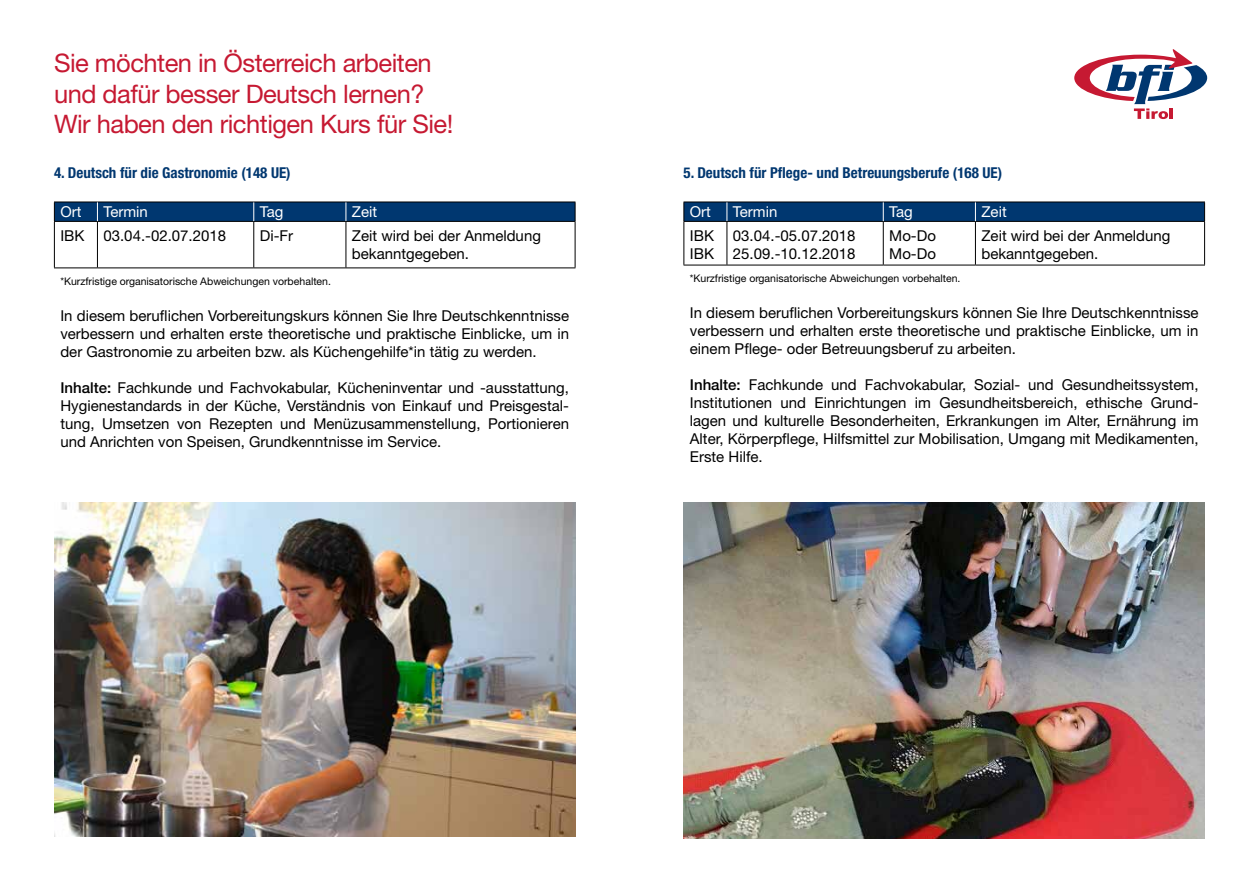
<style>
.page{position:relative;width:1259px;height:893px;background:#fff}
.page>*{position:absolute;margin:0;border:0;box-sizing:border-box;transform-origin:0 0}
.t1{font:25.5px/30.6px "Helvetica Neue LT Std";letter-spacing:-.02em;color:#c61932}
.t2{font:15px/18px "Helvetica Neue LT Std";color:#000}
.t3{font:700 condensed 15px "Helvetica Neue LT Std";color:#003770}
.t4{font:15px "Helvetica Neue LT Std";color:#fff}
.t5{font:10.5px "Helvetica Neue LT Std";color:#000}
.s1{font-weight:500}
</style>
<div class="page">
<svg style="left:1074px;top:49px;width:133px;height:70px"></svg>
<hr style="left:1169px;top:108px;width:4px;height:11px;background:#c61932">
<hr style="left:683px;top:221px;width:44px;height:1px;background:#000">
<hr style="left:683px;top:222px;width:1px;height:43px;background:#000">
<hr style="left:727px;top:221px;width:156px;height:1px;background:#000">
<hr style="left:726px;top:222px;width:1px;height:43px;background:#000">
<hr style="left:883px;top:221px;width:92px;height:1px;background:#000">
<hr style="left:883px;top:222px;width:1px;height:43px;background:#000">
<hr style="left:975px;top:221px;width:230px;height:1px;background:#000">
<hr style="left:975px;top:222px;width:1px;height:43px;background:#000">
<hr style="left:1204px;top:222px;width:1px;height:43px;background:#000">
<hr style="left:683px;top:265px;width:44px;height:1px;background:#000">
<hr style="left:727px;top:265px;width:156px;height:1px;background:#000">
<hr style="left:883px;top:265px;width:92px;height:1px;background:#000">
<hr style="left:975px;top:265px;width:230px;height:1px;background:#000">
<svg style="left:683px;top:202px;width:522px;height:19px;background:#02366d"></svg>
<hr style="left:54px;top:221px;width:43px;height:1px;background:#000">
<hr style="left:54px;top:222px;width:1px;height:45px;background:#000">
<hr style="left:97px;top:221px;width:157px;height:1px;background:#000">
<hr style="left:97px;top:222px;width:1px;height:45px;background:#000">
<hr style="left:254px;top:221px;width:92px;height:1px;background:#000">
<hr style="left:253px;top:222px;width:1px;height:45px;background:#000">
<hr style="left:346px;top:221px;width:229px;height:1px;background:#000">
<hr style="left:345px;top:222px;width:1px;height:45px;background:#000">
<hr style="left:575px;top:222px;width:1px;height:45px;background:#000">
<hr style="left:54px;top:267px;width:43px;height:1px;background:#000">
<hr style="left:97px;top:267px;width:157px;height:1px;background:#000">
<hr style="left:254px;top:267px;width:92px;height:1px;background:#000">
<hr style="left:346px;top:267px;width:229px;height:1px;background:#000">
<svg style="left:54px;top:202px;width:522px;height:19px;background:#00356c"></svg>
<img style="left:54px;top:503px;width:521px;height:334px">
<img style="left:683px;top:503px;width:522px;height:336px">
<h1 class="t1" style="left:54px;top:47px;width:401px">Sie möchten in Österreich arbeiten und dafür besser Deutsch lernen?<br>Wir haben den richtigen Kurs für Sie!</h1>
<p class="t3" style="left:54px;top:163px;width:238px">4. Deutsch für die Gastronomie (148 UE)</p>
<p class="t4" style="left:60px;top:203px;width:23px">Ort</p>
<p class="t4" style="left:103px;top:203px;width:46px">Termin</p>
<p class="t4" style="left:260px;top:203px;width:25px">Tag</p>
<p class="t4" style="left:352px;top:203px;width:27px">Zeit</p>
<p class="t2" style="left:60px;top:226px;width:26px">IBK</p>
<p class="t2" style="left:103px;top:226px;width:124px">03.04.-02.07.2018</p>
<p class="t2" style="left:260px;top:226px;width:35px">Di-Fr</p>
<p class="t2" style="left:352px;top:226px;width:190px">Zeit wird bei der Anmeldung bekanntgegeben.</p>
<p class="t5" style="left:60px;top:275px;width:272px">*Kurzfristige organisatorische Abweichungen vorbehalten.</p>
<p class="t2" style="left:60px;top:306px;width:510px;text-align:justify">In diesem beruflichen Vorbereitungskurs können Sie Ihre Deutschkenntnisse verbessern und erhalten erste theoretische und praktische Einblicke, um in der Gastronomie zu arbeiten bzw. als Küchengehilfe*in tätig zu werden.</p>
<p class="t2" style="left:60px;top:378px;width:510px;text-align:justify"><span class="s1">Inhalte:</span> Fachkunde und Fachvokabular, Kücheninventar und -ausstattung, Hygienestandards in der Küche, Verständnis von Einkauf und Preisgestal&shy;tung, Umsetzen von Rezepten und Menüzusammenstellung, Portionieren und Anrichten von Speisen, Grundkenntnisse im Service.</p>
<p class="t3" style="left:683px;top:163px;width:320px">5. Deutsch für Pflege- und Betreuungsberufe (168 UE)</p>
<p class="t4" style="left:690px;top:203px;width:23px">Ort</p>
<p class="t4" style="left:733px;top:203px;width:46px">Termin</p>
<p class="t4" style="left:889px;top:203px;width:25px">Tag</p>
<p class="t4" style="left:981px;top:203px;width:27px">Zeit</p>
<p class="t2" style="left:690px;top:226px;width:26px">IBK<br>IBK</p>
<p class="t2" style="left:733px;top:226px;width:124px">03.04.-05.07.2018<br>25.09.-10.12.2018</p>
<p class="t2" style="left:889px;top:226px;width:48px">Mo-Do<br>Mo-Do</p>
<p class="t2" style="left:981px;top:226px;width:190px">Zeit wird bei der Anmeldung bekanntgegeben.</p>
<p class="t5" style="left:690px;top:272px;width:272px">*Kurzfristige organisatorische Abweichungen vorbehalten.</p>
<p class="t2" style="left:690px;top:303px;width:510px;text-align:justify">In diesem beruflichen Vorbereitungskurs können Sie Ihre Deutschkenntnisse verbessern und erhalten erste theoretische und praktische Einblicke, um in einem Pflege- oder Betreuungsberuf zu arbeiten.</p>
<p class="t2" style="left:690px;top:375px;width:510px;text-align:justify"><span class="s1">Inhalte:</span> Fachkunde und Fachvokabular, Sozial- und Gesundheitssystem, Institutionen und Einrichtungen im Gesundheitsbereich, ethische Grund&shy;lagen und kulturelle Besonderheiten, Erkrankungen im Alter, Ernährung im Alter, Körperpflege, Hilfsmittel zur Mobilisation, Umgang mit Medikamenten, Erste Hilfe.</p>
</div>
